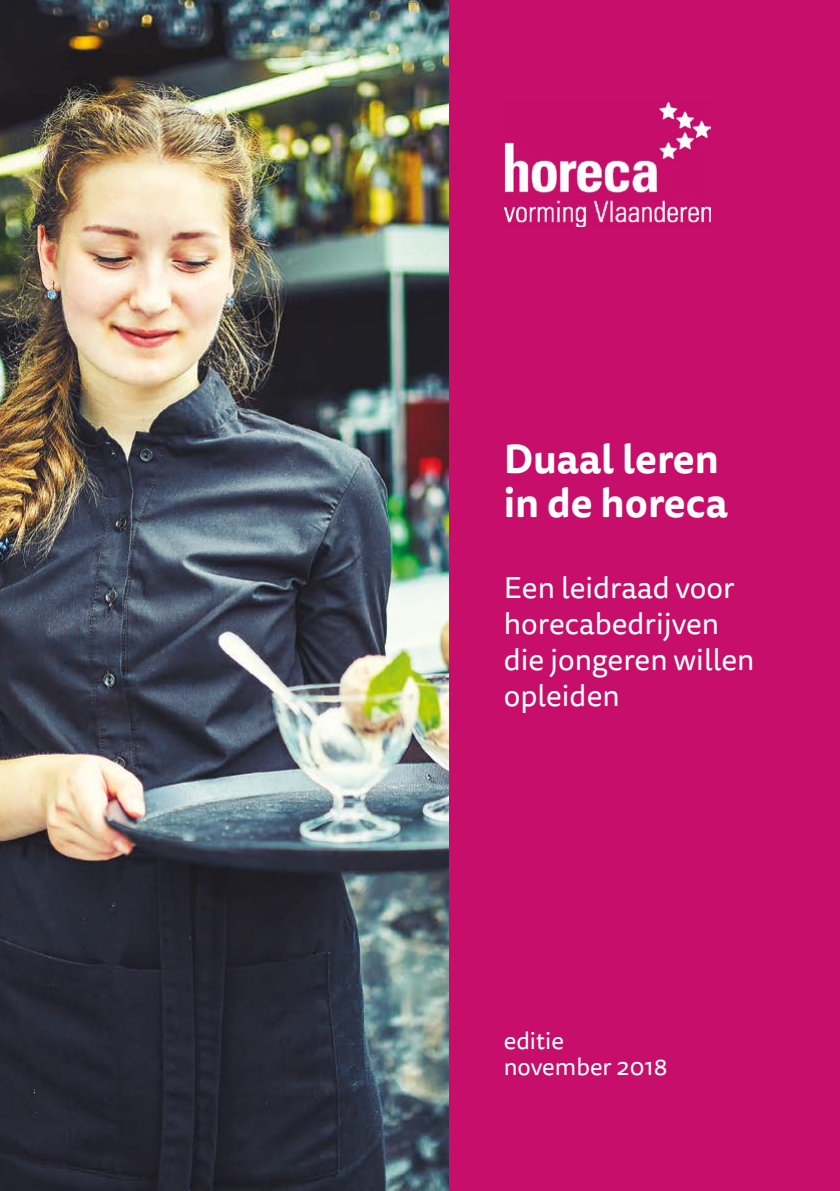
<style>
.page{position:relative;width:840px;height:1191px;background:#fff}
.page>*{position:absolute;margin:0;border:0;box-sizing:border-box;transform-origin:0 0}
.t1{font:700 40px/44px "Tisa Sans OT";color:#fff}
.t2{font:30px/36px "Tisa Sans OT";color:#fff}
.t3{font:24px/26px "Tisa Sans OT";color:#fff}
</style>
<div class="page">
<div style="left:448px;top:0;width:391px;height:1191px;background:#c70e6b"></div>
<img style="left:504px;top:103px;width:206px;height:123px">
<img style="left:0;top:0;width:448px;height:1191px">
<h1 class="t1" style="left:503px;top:439px;width:225px">Duaal leren in de horeca</h1>
<p class="t2" style="left:503px;top:572px;width:252px">Een leidraad voor horecabedrijven die jongeren willen opleiden</p>
<p class="t3" style="left:503px;top:1028px;width:165px">editie november 2018</p>
</div>
